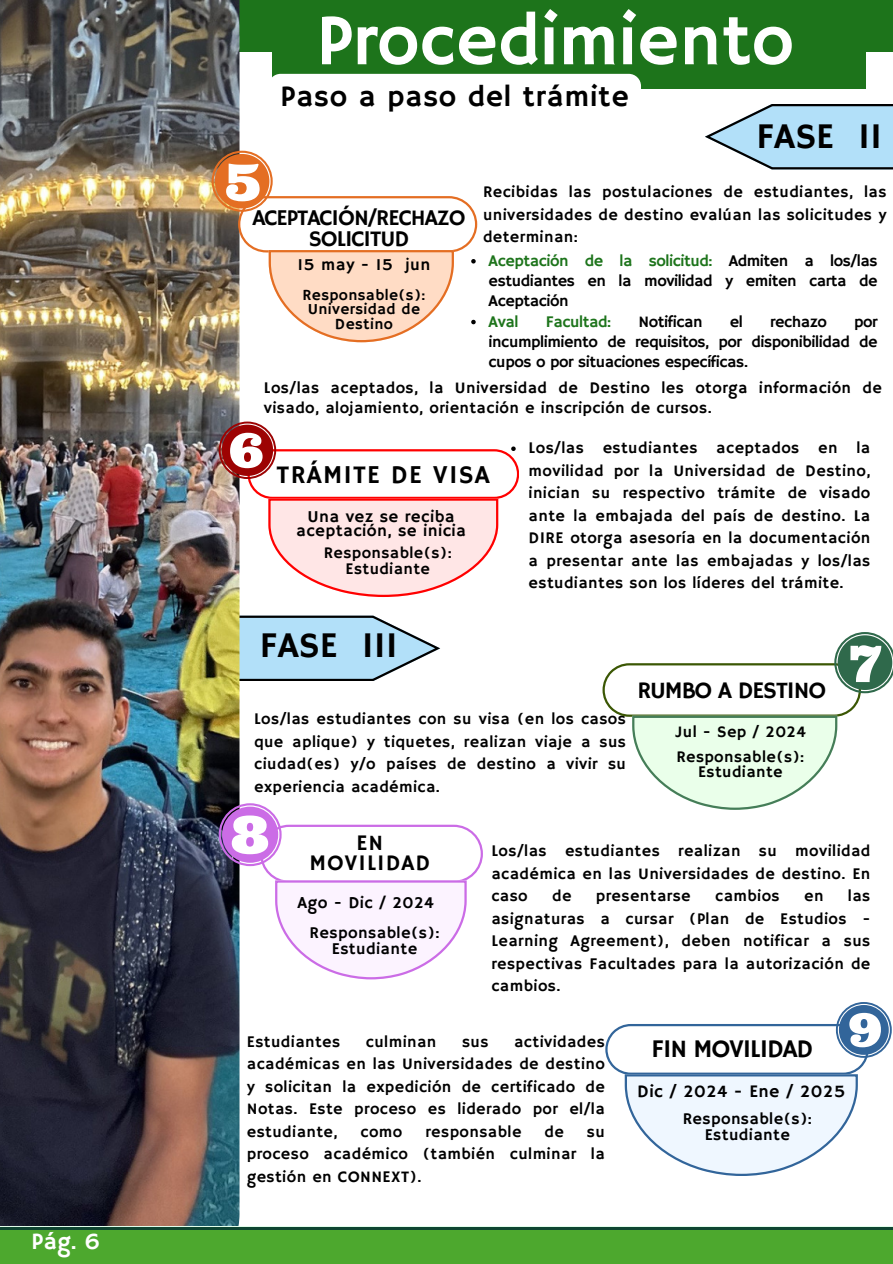
<style>
.page{position:relative;width:893px;height:1264px;background:#fff}
.page>*{position:absolute;margin:0;border:0;box-sizing:border-box;transform-origin:0 0}
.t1{font:72.3px "Hammersmith One";color:#fff}
.t2{font:36px "Hammersmith One";color:#000}
.t3{font:29.7px "Hammersmith One";letter-spacing:.025em;color:#000}
.t4{font:25.65px "Hammersmith One";letter-spacing:.045em;color:#000}
.t5{font:25.35px "Hammersmith One";letter-spacing:-.045em;color:#000}
.t6{font:23.7px "Hammersmith One";letter-spacing:-.045em;color:#000}
.t7{font:800 23.55px "Lato";color:#fff}
.t8{font:23.55px "Hammersmith One";color:#fff}
.t9{font:22.5px/20.7px "Hammersmith One";letter-spacing:-.045em;color:#000;text-align:center}
.t10{font:22.2px/20.4px "Hammersmith One";letter-spacing:.045em;color:#000;text-align:center}
.t11{font:17.55px "Hammersmith One";letter-spacing:.025em;color:#000}
.t12{font:16.95px "Hammersmith One";letter-spacing:.025em;color:#000}
.t13{font:16.8px/14.7px "Hammersmith One";letter-spacing:.025em;color:#000;text-align:center}
.t14{font:16.65px "Hammersmith One";letter-spacing:.025em;color:#000}
.t15{font:16.35px/15.8px "Hammersmith One";letter-spacing:.025em;color:#000;text-align:center}
.t16{font:16.2px/22.5px "Hammersmith One";letter-spacing:.025em;color:#000;text-align:justify}
.t17{font:16.2px "Hammersmith One";letter-spacing:-.025em;color:#000}
.t18{font:16.2px "Hammersmith One";letter-spacing:-.025em;color:#1d741b}
.t19{font:15.45px/14.7px "Hammersmith One";letter-spacing:.025em;color:#000;text-align:center}
.s1{color:#1d741b}
</style>
<div class="page">
<div style="left:236px;top:0;width:656px;height:52px;background:#1d741b"></div>
<div style="left:273px;top:0;width:592px;height:89px;background:#1d741b"></div>
<svg style="left:239px;top:615px;width:201px;height:66px"></svg>
<img style="left:0;top:0;width:239px;height:1226px">
<div style="left:0;top:1226px;width:892px;height:37px;background:#0f4531"></div>
<svg style="left:211px;top:151px;width:266px;height:191px"></svg>
<div style="left:268px;top:74px;width:373px;height:49px;background:#fff;border-radius:12px"></div>
<svg style="left:219px;top:421px;width:300px;height:176px"></svg>
<svg style="left:602px;top:632px;width:290px;height:177px"></svg>
<svg style="left:605px;top:1002px;width:286px;height:173px"></svg>
<div style="left:0;top:1230px;width:892px;height:33px;background:#4da82e"></div>
<svg style="left:219px;top:803px;width:264px;height:176px"></svg>
<svg style="left:705px;top:104px;width:187px;height:65px"></svg>
<h3 class="t7" style="left:18px;top:1221px;width:66px">Pág. 3</h3>
<h3 class="t8" style="left:32px;top:1228px;width:70px">Pág. 6</h3>
<h3 class="t7" style="left:7px;top:1224px;width:66px">Pág. 6</h3>
<h1 class="t1" style="left:316px;top:-1px;width:478px">Procedimiento</h1>
<h3 class="t3" style="left:280px;top:79px;width:349px">Paso a paso del trámite</h3>
<h3 class="t9" style="left:252px;top:208px;width:215px">ACEPTACIÓN/RECHAZO<br>SOLICITUD</h3>
<p class="t12" style="left:297px;top:255px;width:134px">15 may - 15 jun</p>
<p class="t19" style="left:302px;top:288px;width:124px">Responsable(s):<br>Universidad de<br>Destino</p>
<h2 class="t2" style="left:756px;top:116px;width:127px">FASE II</h2>
<p class="t16" style="left:483px;top:181px;width:405px">Recibidas las postulaciones de estudiantes, las universidades de destino evalúan las solicitudes y determinan:</p>
<p class="t16" style="left:488px;top:251px;width:390px;line-height:20.2px"><span class="s1">Aceptación de la solicitud:</span> Admiten a los/las estudiantes en la movilidad y emiten carta de Aceptación</p>
<p class="t18" style="left:488px;top:312px;width:31px">Aval</p>
<p class="t18" style="left:545px;top:312px;width:67px">Facultad:</p>
<p class="t17" style="left:638px;top:312px;width:66px">Notifican</p>
<p class="t16" style="left:729px;top:311px;width:15px">el</p>
<p class="t17" style="left:770px;top:312px;width:58px">rechazo</p>
<p class="t16" style="left:488px;top:312px;width:390px;line-height:20.2px;text-indent:365px">por incumplimiento de requisitos, por disponibilidad de cupos o por situaciones específicas.</p>
<p class="t16" style="left:264px;top:378px;width:619px;line-height:20.2px">Los/las aceptados, la Universidad de Destino les otorga información de visado, alojamiento, orientación e inscripción de cursos.</p>
<h3 class="t4" style="left:276px;top:460px;width:215px">TRÁMITE DE VISA</h3>
<p class="t13" style="left:296px;top:509px;width:171px">Una vez se reciba aceptación, se inicia</p>
<p class="t16" style="left:324px;top:545px;width:129px;line-height:15.8px;text-align:center">Responsable(s):<br>Estudiante</p>
<h2 class="t2" style="left:260px;top:625px;width:139px">FASE III</h2>
<p class="t16" style="left:528px;top:437px;width:343px">Los/las estudiantes aceptados en la movilidad por la Universidad de Destino, inician su respectivo trámite de visado ante la embajada del país de destino. La DIRE otorga asesoría en la documentación a presentar ante las embajadas y los/las estudiantes son los líderes del trámite.</p>
<p class="t16" style="left:254px;top:708px;width:373px">Los/las estudiantes con su visa (en los casos que aplique) y tiquetes, realizan viaje a sus ciudad(es) y/o países de destino a vivir su experiencia académica.</p>
<h3 class="t6" style="left:637px;top:677px;width:190px">RUMBO A DESTINO</h3>
<p class="t16" style="left:675px;top:719px;width:132px;line-height:25px">Jul - Sep / 2024<br>Responsable(s):</p>
<p class="t16" style="left:698px;top:761px;width:86px">Estudiante</p>
<h3 class="t10" style="left:309px;top:833px;width:122px">EN<br>MOVILIDAD</h3>
<p class="t14" style="left:297px;top:892px;width:138px">Ago - Dic / 2024</p>
<p class="t15" style="left:309px;top:925px;width:131px">Responsable(s):<br>Estudiante</p>
<p class="t16" style="left:491px;top:840px;width:380px">Los/las estudiantes realizan su movilidad académica en las Universidades de destino. En caso</p>
<p class="t16" style="left:552px;top:885px;width:21px">de</p>
<p class="t16" style="left:596px;top:885px;width:96px">presentarse</p>
<p class="t16" style="left:715px;top:885px;width:66px">cambios</p>
<p class="t16" style="left:804px;top:885px;width:21px">en</p>
<p class="t16" style="left:491px;top:885px;width:380px;text-indent:356px">las asignaturas a cursar (Plan de Estudios - Learning Agreement), deben notificar a sus respectivas Facultades para la autorización de cambios.</p>
<p class="t16" style="left:247px;top:1030px;width:359px;text-indent:267px">actividades académicas en las Universidades de destino y solicitan la expedición de certificado de Notas. Este proceso es liderado por el/la estudiante,</p>
<p class="t16" style="left:247px;top:1030px;width:95px">Estudiantes</p>
<p class="t16" style="left:366px;top:1030px;width:72px">culminan</p>
<p class="t16" style="left:462px;top:1030px;width:28px">sus</p>
<p class="t16" style="left:360px;top:1120px;width:43px">como</p>
<p class="t16" style="left:425px;top:1120px;width:97px">responsable</p>
<p class="t16" style="left:544px;top:1120px;width:21px">de</p>
<p class="t16" style="left:247px;top:1120px;width:359px;text-indent:340px">su proceso académico (también culminar la gestión en CONNEXT).</p>
<h3 class="t5" style="left:651px;top:1033px;width:163px">FIN MOVILIDAD</h3>
<p class="t11" style="left:637px;top:1081px;width:210px">Dic / 2024 - Ene / 2025</p>
<p class="t15" style="left:682px;top:1112px;width:131px">Responsable(s):<br>Estudiante</p>
</div>
